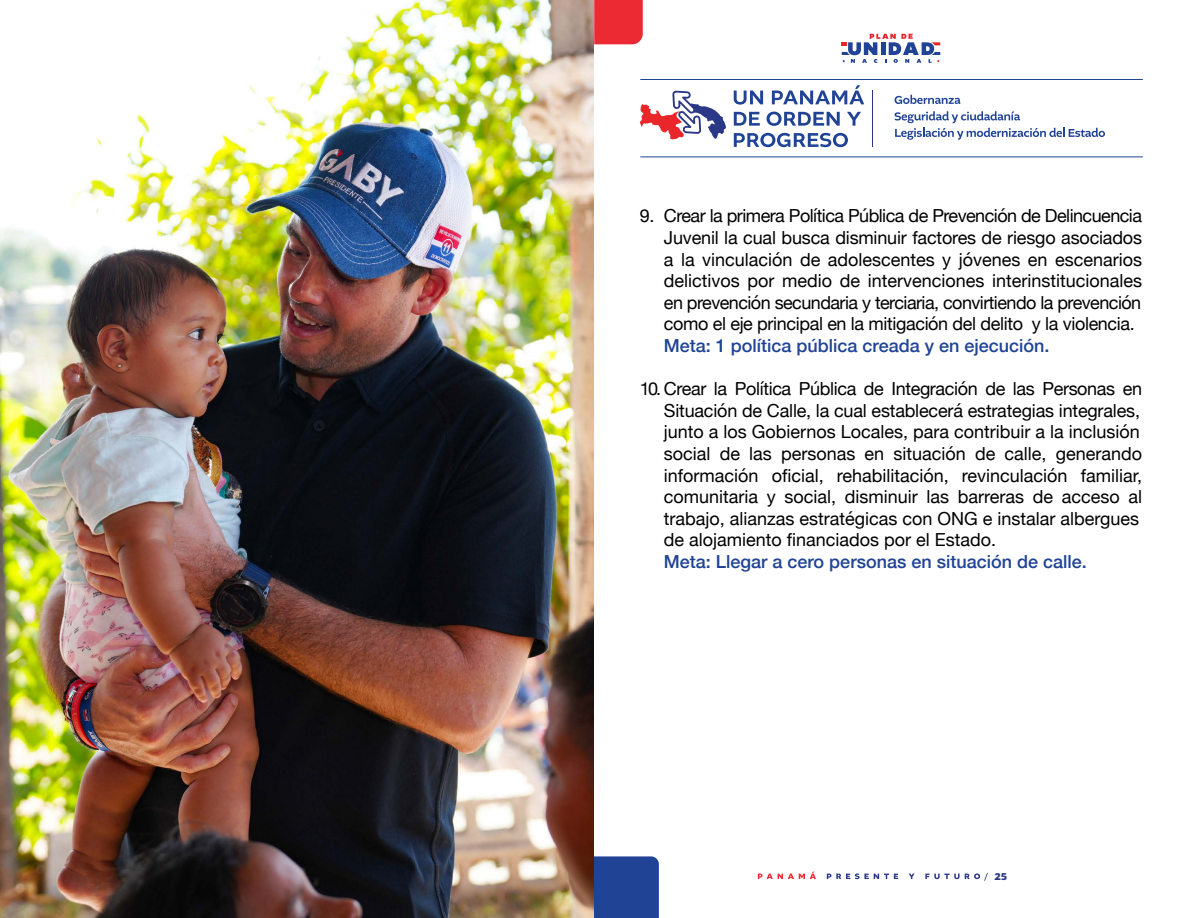
<style>
.page{position:relative;width:1188px;height:918px;background:#fff}
.page>*{position:absolute;margin:0;border:0;box-sizing:border-box;transform-origin:0 0}
.t1{font:18px/21.6px "Helvetica Neue";color:#000;text-align:justify}
.t2{font:500 18px "Helvetica Neue";color:#204396}
.t3{font:700 10.5px "Altivo";color:#283985}
</style>
<div class="page">
<svg style="left:758px;top:872px;width:58px;height:7px"></svg>
<svg style="left:827px;top:873px;width:71px;height:6px"></svg>
<svg style="left:909px;top:874px;width:6px;height:5px"></svg>
<svg style="left:925px;top:873px;width:63px;height:8px"></svg>
<svg style="left:842px;top:34px;width:98px;height:29px"></svg>
<div style="left:594px;top:856px;width:65px;height:62px;background:#204396"></div>
<hr style="left:640px;top:79px;width:503px;height:1px;background:#204396">
<hr style="left:640px;top:157px;width:503px;height:1px;background:#204396">
<svg style="left:734px;top:91px;width:29px;height:14px"></svg>
<svg style="left:772px;top:85px;width:92px;height:19px"></svg>
<svg style="left:734px;top:112px;width:26px;height:14px"></svg>
<svg style="left:767px;top:112px;width:73px;height:14px"></svg>
<svg style="left:847px;top:112px;width:14px;height:14px"></svg>
<svg style="left:734px;top:133px;width:114px;height:14px"></svg>
<svg style="left:895px;top:95px;width:66px;height:9px"></svg>
<svg style="left:895px;top:111px;width:210px;height:29px"></svg>
<hr style="left:872px;top:90px;width:1px;height:57px;background:#2b3787">
<svg style="left:640px;top:91px;width:86px;height:48px"></svg>
<div style="left:594px;top:0;width:49px;height:44px;background:#eb2a33"></div>
<img style="left:0;top:0;width:594px;height:918px">
<p class="t1" style="left:664px;top:205px;width:480px;text-indent:-24px">9. Crear la primera Política Pública de Prevención de Delincuencia Juvenil la cual busca disminuir factores de riesgo asociados a la vinculación de adolescentes y jóvenes en escenarios delictivos por medio de intervenciones interinstitucionales en prevención secundaria y terciaria, convirtiendo la prevención como el eje principal en la mitigación del delito y la violencia.</p>
<p class="t2" style="left:664px;top:334px;width:387px">Meta: 1 política pública creada y en ejecución.</p>
<p class="t1" style="left:664px;top:378px;width:480px;text-align:left;text-indent:-24px">10. Crear la Política Pública de Integración de las Personas en Situación de Calle, la cual establecerá estrategias integrales, junto a los Gobiernos Locales, para contribuir a la inclusión social de las personas en situación de calle, generando información oficial, rehabilitación, revinculación familiar, comunitaria y social, disminuir las barreras de acceso al trabajo, alianzas estratégicas con ONG e instalar albergues de alojamiento financiados por el Estado.</p>
<p class="t2" style="left:664px;top:550px;width:424px">Meta: Llegar a cero personas en situación de calle.</p>
<p class="t3" style="left:994px;top:869px;width:14px">25</p>
</div>
